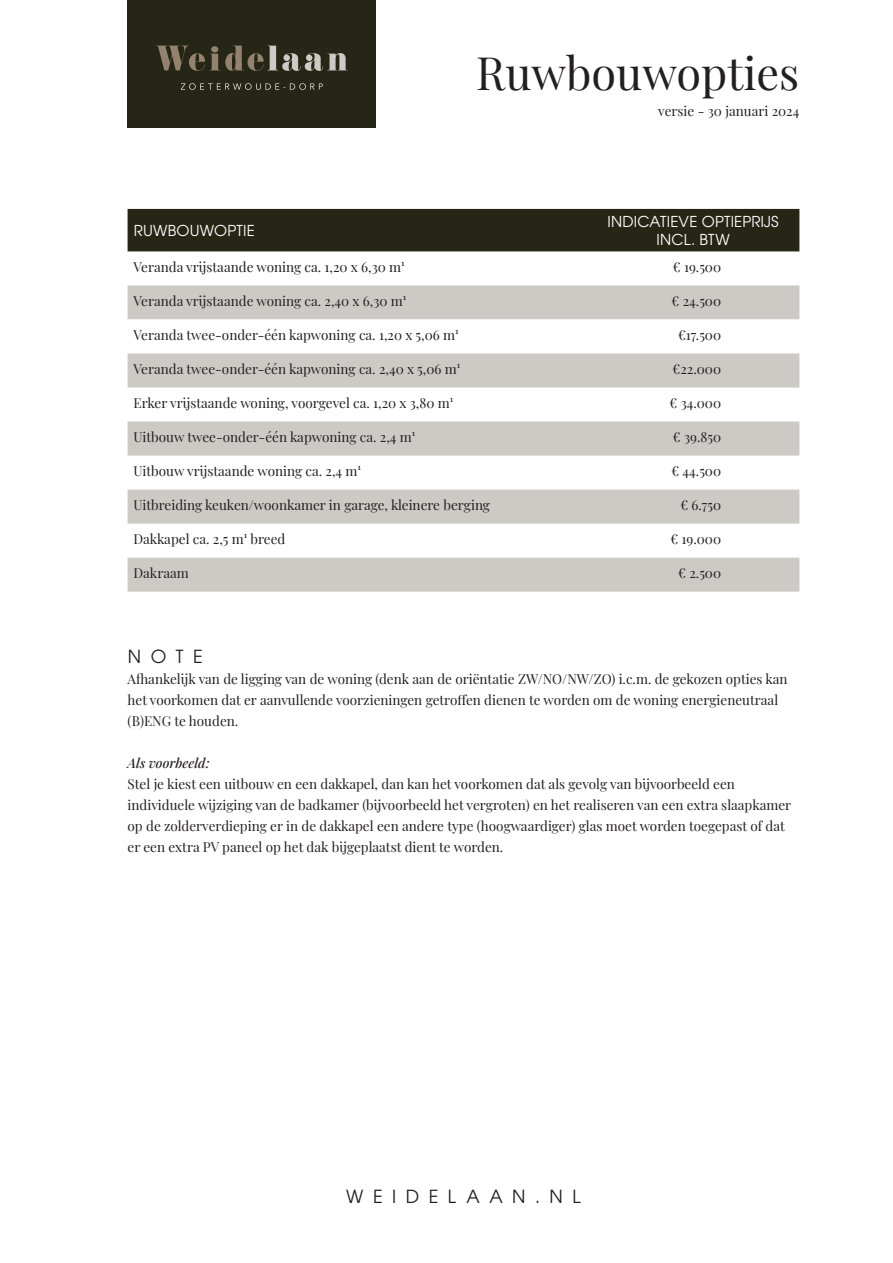
<style>
.page{position:relative;width:893px;height:1263px;background:#fff}
.page>*{position:absolute;margin:0;border:0;box-sizing:border-box;transform-origin:0 0}
.t1{font:45px "Playfair Display";color:#231f20}
.t2{font:18px "Te X Gyre Adventor";letter-spacing:.53em;color:#231f20}
.t3{font:15px/18px "Te X Gyre Adventor";letter-spacing:.015em;color:#fff;text-align:center}
.Platte_tekst_-_diap{font:13.5px/21px "Playfair Display";color:#231f20}
.Platte_tekst_-_diap-2{font:italic 500 13.5px "Playfair Display";color:#231f20}
</style>
<div class="page">
<div style="left:128px;top:0;width:248px;height:128px;background:#262616"></div>
<svg style="left:181px;top:83px;width:142px;height:7px"></svg>
<svg style="left:157px;top:46px;width:191px;height:25px"></svg>
<div style="left:128px;top:209px;width:671px;height:42px;background:#262616"></div>
<div style="left:128px;top:285px;width:671px;height:34px;background:#cdcac5"></div>
<svg style="left:128px;top:319px;width:671px;height:1px"></svg>
<svg style="left:128px;top:353px;width:671px;height:239px;fill:#cdcac5"></svg>
<h1 class="t1" style="left:476px;top:38px;width:325px">Ruwbouwopties</h1>
<p class="Platte_tekst_-_diap" style="left:658px;top:99px;width:143px">versie - 30 januari 2024</p>
<p class="t3" style="left:134px;top:221px;width:123px">RUWBOUWOPTIE</p>
<p class="t3" style="left:608px;top:212px;width:173px">INDICATIEVE OPTIEPRIJS<br>INCL. BTW</p>
<p class="Platte_tekst_-_diap" style="left:134px;top:255px;width:273px">Veranda vrijstaande woning ca. 1,20 x 6,30 m¹</p>
<p class="Platte_tekst_-_diap" style="left:673px;top:255px;width:50px">€ 19.500</p>
<p class="Platte_tekst_-_diap" style="left:134px;top:289px;width:274px">Veranda vrijstaande woning ca. 2,40 x 6,30 m¹</p>
<p class="Platte_tekst_-_diap" style="left:672px;top:289px;width:51px">€ 24.500</p>
<p class="Platte_tekst_-_diap" style="left:134px;top:323px;width:327px">Veranda twee-onder-één kapwoning ca. 1,20 x 5,06 m¹</p>
<p class="Platte_tekst_-_diap" style="left:678px;top:323px;width:45px">€17.500</p>
<p class="Platte_tekst_-_diap" style="left:134px;top:357px;width:328px">Veranda twee-onder-één kapwoning ca. 2,40 x 5,06 m¹</p>
<p class="Platte_tekst_-_diap" style="left:673px;top:357px;width:50px">€22.000</p>
<p class="Platte_tekst_-_diap" style="left:134px;top:391px;width:321px">Erker vrijstaande woning, voorgevel ca. 1,20 x 3,80 m¹</p>
<p class="Platte_tekst_-_diap" style="left:669px;top:391px;width:53px">€ 34.000</p>
<p class="Platte_tekst_-_diap" style="left:134px;top:425px;width:283px">Uitbouw twee-onder-één kapwoning ca. 2,4 m¹</p>
<p class="Platte_tekst_-_diap" style="left:673px;top:425px;width:50px">€ 39.850</p>
<p class="Platte_tekst_-_diap" style="left:134px;top:459px;width:229px">Uitbouw vrijstaande woning ca. 2,4 m¹</p>
<p class="Platte_tekst_-_diap" style="left:672px;top:459px;width:51px">€ 44.500</p>
<p class="Platte_tekst_-_diap" style="left:134px;top:493px;width:358px">Uitbreiding keuken/woonkamer in garage, kleinere berging</p>
<p class="Platte_tekst_-_diap" style="left:680px;top:493px;width:42px">€ 6.750</p>
<p class="Platte_tekst_-_diap" style="left:134px;top:527px;width:153px">Dakkapel ca. 2,5 m¹ breed</p>
<p class="Platte_tekst_-_diap" style="left:670px;top:527px;width:52px">€ 19.000</p>
<p class="Platte_tekst_-_diap" style="left:134px;top:561px;width:57px">Dakraam</p>
<p class="Platte_tekst_-_diap" style="left:678px;top:561px;width:44px">€ 2.500</p>
<p class="t2" style="left:128px;top:642px;width:77px">NOTE</p>
<p class="Platte_tekst_-_diap" style="left:128px;top:667px;width:662px">Afhankelijk van de ligging van de woning (denk aan de oriëntatie ZW/NO/NW/ZO) i.c.m. de gekozen opties kan het voorkomen dat er aanvullende voorzieningen getroffen dienen te worden om de woning energieneutraal (B)ENG te houden.</p>
<p class="Platte_tekst_-_diap-2" style="left:128px;top:752px;width:84px">Als voorbeeld:</p>
<p class="Platte_tekst_-_diap" style="left:128px;top:772px;width:665px">Stel je kiest een uitbouw en een dakkapel, dan kan het voorkomen dat als gevolg van bijvoorbeeld een individuele wijziging van de badkamer (bijvoorbeeld het vergroten) en het realiseren van een extra slaapkamer op de zolderverdieping er in de dakkapel een andere type (hoogwaardiger) glas moet worden toegepast of dat er een extra PV paneel op het dak bijgeplaatst dient te worden.</p>
<h2 class="t2" style="left:346px;top:1182px;width:236px">WEIDELAAN.NL</h2>
</div>
